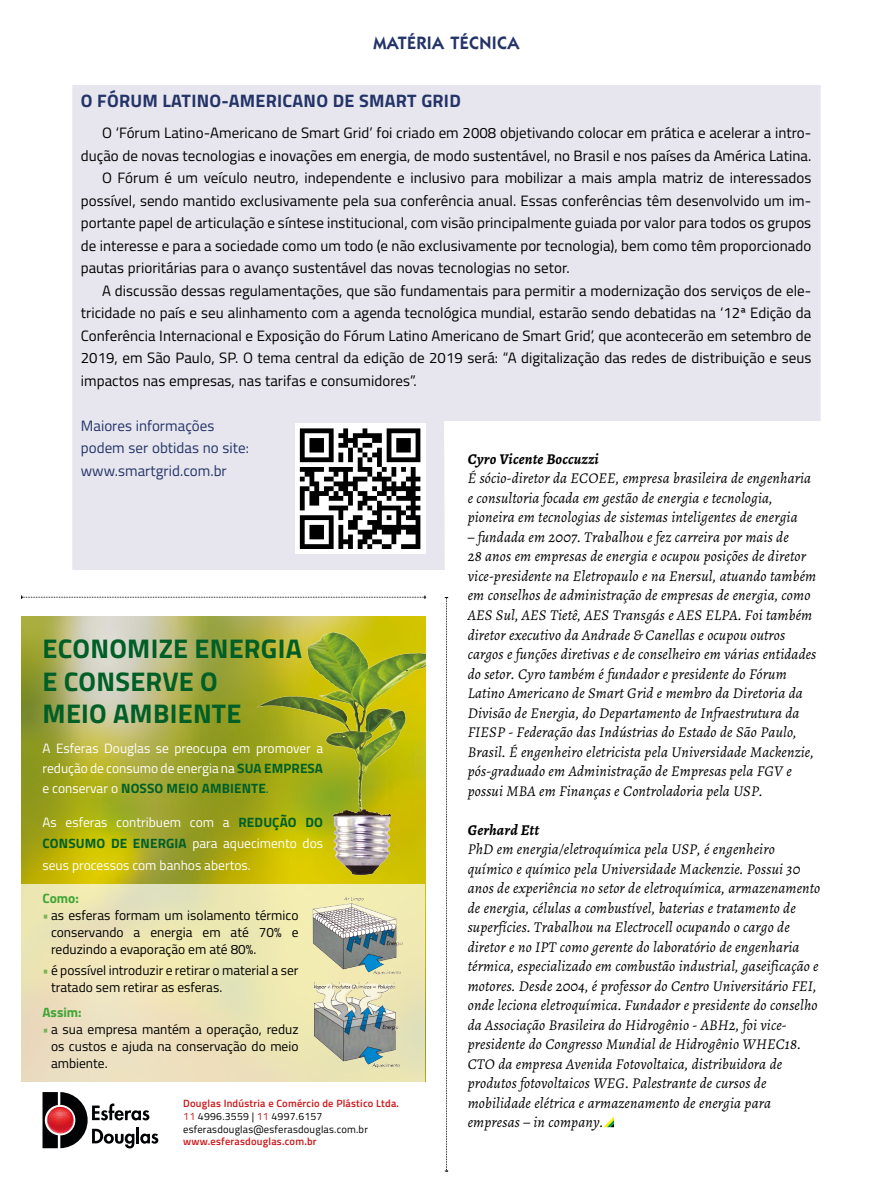
<style>
.page{position:relative;width:893px;height:1191px;background:#fff}
.page>*{position:absolute;margin:0;border:0;box-sizing:border-box;transform-origin:0 0}
.t1{font:700 27px/32.4px "Titillium";letter-spacing:.01em;color:#005f27}
.t2{font:700 18px "Titillium";letter-spacing:.015em;color:#243468}
.t3{font:600 18px "ITC Kabel Std";letter-spacing:.02em;color:#243468}
.t4{font:italic 15px/19.5px "Alegreya";letter-spacing:.01em;color:#000}
.t5{font:15px "Titillium";letter-spacing:.005em;color:#000}
.t6{font:15px/22.5px "Titillium";letter-spacing:.005em;color:#243468}
.t7{font:italic 700 15px "Alegreya";letter-spacing:.01em;color:#000}
.t8{font:13.5px/16.8px "Titillium";color:#000;text-align:justify}
.t9{font:13.5px/19.6px "Titillium";color:#fff;text-align:justify}
.t10{font:700 13.5px "Titillium";color:#3fa535}
.t11{font:10.5px/12.6px "Titillium";letter-spacing:.02em;color:#000}
.t12{font:600 10.5px "Titillium";letter-spacing:.02em;color:#cd171a}
.s1{font-weight:700;color:#005f27}
.s2{color:#005f27}
.s3{color:#75b558}
.s4{font-weight:600;color:#cd171a}
.s5{color:#cd171a}
</style>
<div class="page">
<svg style="left:445px;top:597px;width:3px;height:574px"></svg>
<svg style="left:21px;top:595px;width:405px;height:4px"></svg>
<svg style="left:72px;top:85px;width:749px;height:485px;fill:#e7e6ee"></svg>
<div style="left:295px;top:423px;width:130px;height:131px;background:#fff"></div>
<svg style="left:300px;top:428px;width:120px;height:121px"></svg>
<svg style="left:603px;top:1116px;width:11px;height:11px"></svg>
<img style="left:21px;top:617px;width:404px;height:267px">
<div style="left:21px;top:884px;width:404px;height:197px;background:linear-gradient(to right,#ece1bc,#ede9b1)"></div>
<img style="left:255px;top:628px;width:170px;height:251px">
<img style="left:307px;top:896px;width:97px;height:80px">
<img style="left:311px;top:982px;width:89px;height:86px">
<svg style="left:43px;top:1092px;width:115px;height:56px"></svg>
<p class="t3" style="left:373px;top:32px;width:148px">MATÉRIA TÉCNICA</p>
<p class="t2" style="left:81px;top:87px;width:381px">O FÓRUM LATINO-AMERICANO DE SMART GRID</p>
<p class="t5" style="left:102px;top:122px;width:711px">O ‘Fórum Latino-Americano de Smart Grid’ foi criado em 2008 objetivando colocar em prática e acelerar a intro-</p>
<p class="t5" style="left:81px;top:144px;width:732px">dução de novas tecnologias e inovações em energia, de modo sustentável, no Brasil e nos países da América Latina.</p>
<p class="t5" style="left:102px;top:167px;width:711px">O Fórum é um veículo neutro, independente e inclusivo para mobilizar a mais ampla matriz de interessados</p>
<p class="t5" style="left:81px;top:189px;width:732px">possível, sendo mantido exclusivamente pela sua conferência anual. Essas conferências têm desenvolvido um im-</p>
<p class="t5" style="left:81px;top:212px;width:732px">portante papel de articulação e síntese institucional, com visão principalmente guiada por valor para todos os grupos</p>
<p class="t5" style="left:81px;top:234px;width:732px">de interesse e para a sociedade como um todo (e não exclusivamente por tecnologia), bem como têm proporcionado</p>
<p class="t5" style="left:81px;top:257px;width:490px">pautas prioritárias para o avanço sustentável das novas tecnologias no setor.</p>
<p class="t5" style="left:102px;top:279px;width:711px">A discussão dessas regulamentações, que são fundamentais para permitir a modernização dos serviços de ele-</p>
<p class="t5" style="left:81px;top:302px;width:732px">tricidade no país e seu alinhamento com a agenda tecnológica mundial, estarão sendo debatidas na ‘12ª Edição da</p>
<p class="t5" style="left:81px;top:324px;width:732px">Conferência Internacional e Exposição do Fórum Latino Americano de Smart Grid’, que acontecerão em setembro de</p>
<p class="t5" style="left:81px;top:347px;width:732px">2019, em São Paulo, SP. O tema central da edição de 2019 será: “A digitalização das redes de distribuição e seus</p>
<p class="t5" style="left:81px;top:369px;width:337px">impactos nas empresas, nas tarifas e consumidores”.</p>
<p class="t6" style="left:81px;top:413px;width:170px">Maiores informações podem ser obtidas no site: www.smartgrid.com.br</p>
<p class="t7" style="left:468px;top:449px;width:133px">Cyro Vicente Boccuzzi</p>
<p class="t4" style="left:468px;top:469px;width:345px">É sócio-diretor da ECOEE, empresa brasileira de engenharia e consultoria focada em gestão de energia e tecnologia, pioneira em tecnologias de sistemas inteligentes de energia</p>
<p class="t4" style="left:468px;top:527px;width:350px">– fundada em 2007. Trabalhou e fez carreira por mais de<br>28 anos em empresas de energia e ocupou posições de diretor vice-presidente na Eletropaulo e na Enersul, atuando também em conselhos de administração de empresas de energia, como AES Sul, AES Tietê, AES Transgás e AES ELPA. Foi também diretor executivo da Andrade &amp; Canellas e ocupou outros cargos e funções diretivas e de conselheiro em várias entidades do setor. Cyro também é fundador e presidente do Fórum Latino Americano de Smart Grid e membro da Diretoria da Divisão de Energia, do Departamento de Infraestrutura da FIESP - Federação das Indústrias do Estado de São Paulo, Brasil. É engenheiro eletricista pela Universidade Mackenzie, pós-graduado em Administração de Empresas pela FGV e possui MBA em Finanças e Controladoria pela USP.</p>
<p class="t7" style="left:468px;top:820px;width:73px">Gerhard Ett</p>
<p class="t4" style="left:468px;top:839px;width:354px">PhD em energia/eletroquímica pela USP, é engenheiro químico e químico pela Universidade Mackenzie. Possui 30 anos de experiência no setor de eletroquímica, armazenamento de energia, células a combustível, baterias e tratamento de superfícies. Trabalhou na Electrocell ocupando o cargo de diretor e no IPT como gerente do laboratório de engenharia térmica, especializado em combustão industrial, gaseificação e motores. Desde 2004, é professor do Centro Universitário FEI, onde leciona eletroquímica. Fundador e presidente do conselho da Associação Brasileira do Hidrogênio - ABH2, foi vice&shy;presidente do Congresso Mundial de Hidrogênio WHEC18.<br>CTO da empresa Avenida Fotovoltaica, distribuidora de produtos fotovoltaicos WEG. Palestrante de cursos de mobilidade elétrica e armazenamento de energia para empresas – in company.</p>
<h1 class="t1" style="left:43px;top:631px;width:261px">ECONOMIZE ENERGIA<br>E CONSERVE O<br>MEIO AMBIENTE</h1>
<p class="t9" style="left:43px;top:738px;width:282px">A Esferas Douglas se preocupa em promover a redução de consumo de energia na <span class="s1">SUA EMPRESA </span>e conservar o <span class="s1">NOSSO MEIO AMBIENTE</span><span class="s2">.</span></p>
<p class="t9" style="left:43px;top:811px;width:282px;line-height:21.3px">As esferas contribuem com a <span class="s1">REDUÇÃO DO CONSUMO DE ENERGIA</span> para aquecimento dos seus processos com banhos abertos.</p>
<p class="t10" style="left:43px;top:888px;width:38px">Como:</p>
<p class="t8" style="left:51px;top:906px;width:249px;text-indent:-9px"><span class="s3">•</span> as esferas formam um isolamento térmico conservando a energia em até 70% e reduzindo a evaporação em até 80%.</p>
<p class="t8" style="left:51px;top:961px;width:249px;text-indent:-9px"><span class="s3">•</span> é possível introduzir e retirar o material a ser tratado sem retirar as esferas.</p>
<p class="t10" style="left:43px;top:1002px;width:41px">Assim:</p>
<p class="t8" style="left:51px;top:1020px;width:249px;text-indent:-9px"><span class="s3">•</span> a sua empresa mantém a operação, reduz os custos e ajuda na conservação do meio ambiente.</p>
<p class="t11" style="left:183px;top:1096px;width:217px"><span class="s4">Douglas Indústria e Comércio de Plástico Ltda.<br></span><span class="s5">11</span> 4996.3559 | <span class="s5">11</span> 4997.6157 esferasdouglas@esferasdouglas.com.br</p>
<p class="t12" style="left:183px;top:1133px;width:135px">www.esferasdouglas.com.br</p>
</div>
